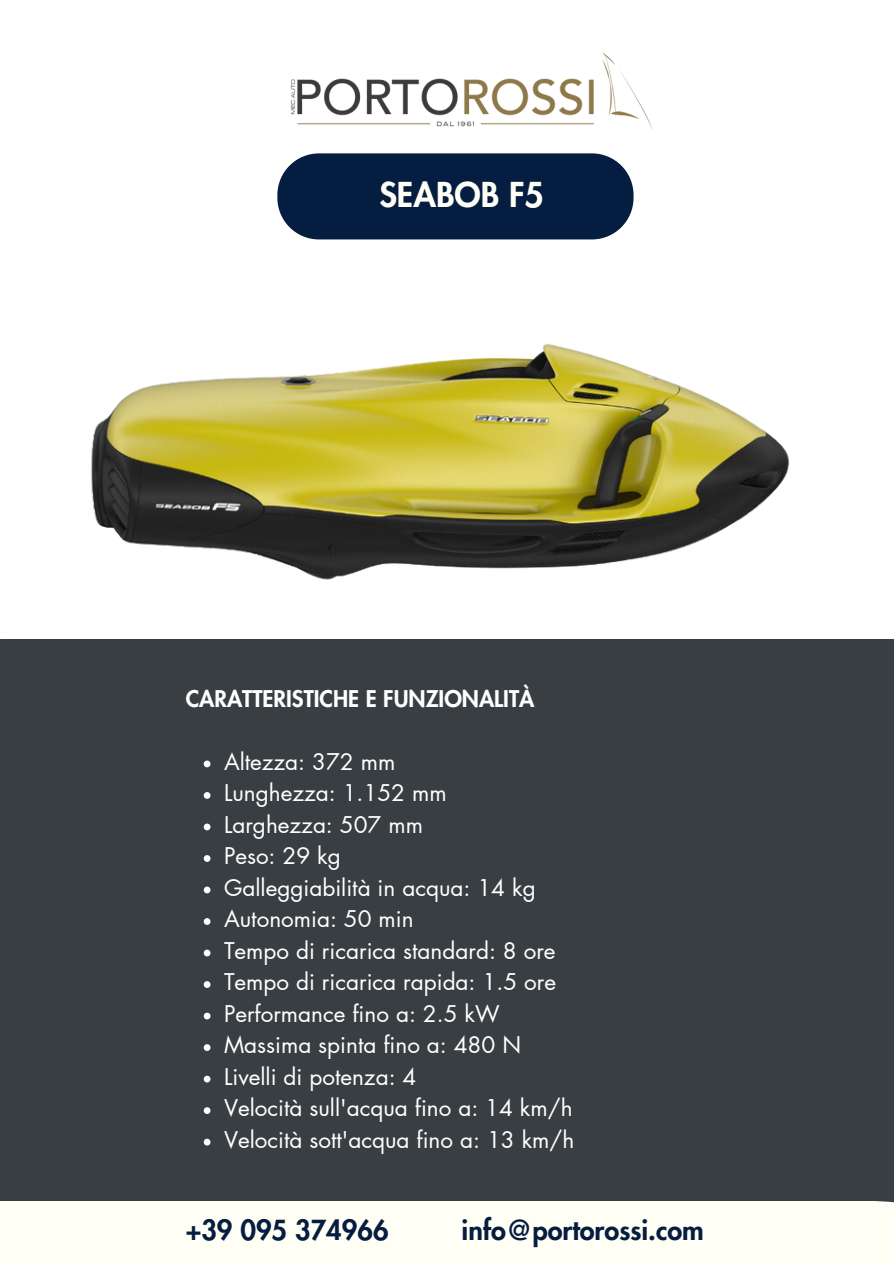
<style>
.page{position:relative;width:894px;height:1264px;background:#fff}
.page>*{position:absolute;margin:0;border:0;box-sizing:border-box;transform-origin:0 0}
.t1{font:800 33.45px "Futura LT Pro";color:#fffff6}
.t2{font:800 27px "Futura LT Pro";color:#051d40}
.t3{font:22.5px "Futura LT Pro";color:#fff}
.t4{font:800 22.5px "Futura LT Pro";color:#fff}
</style>
<div class="page">
<div style="left:0;top:639px;width:893px;height:561px;background:#383e42"></div>
<div style="left:277px;top:153px;width:356px;height:86px;background:#051d40;border-radius:42px"></div>
<div style="left:0;top:1200px;width:893px;height:63px;background:#fffff6"></div>
<img style="left:291px;top:49px;width:361px;height:80px">
<img style="left:34px;top:343px;width:825px;height:297px">
<svg style="left:204px;top:760px;width:6px;height:7px"></svg>
<svg style="left:204px;top:792px;width:6px;height:6px"></svg>
<svg style="left:204px;top:823px;width:6px;height:7px"></svg>
<svg style="left:204px;top:855px;width:6px;height:6px"></svg>
<svg style="left:204px;top:886px;width:6px;height:7px"></svg>
<svg style="left:204px;top:918px;width:6px;height:6px"></svg>
<svg style="left:204px;top:949px;width:6px;height:7px"></svg>
<svg style="left:204px;top:981px;width:6px;height:6px"></svg>
<svg style="left:204px;top:1012px;width:6px;height:7px"></svg>
<svg style="left:204px;top:1044px;width:6px;height:6px"></svg>
<svg style="left:204px;top:1075px;width:6px;height:7px"></svg>
<svg style="left:204px;top:1107px;width:6px;height:6px"></svg>
<svg style="left:204px;top:1138px;width:6px;height:7px"></svg>
<p class="t1" style="left:379px;top:180px;width:166px">SEABOB F5</p>
<p class="t4" style="left:186px;top:688px;width:350px">CARATTERISTICHE E FUNZIONALITÀ</p>
<h3 class="t3" style="left:224px;top:751px;width:173px">Altezza: 372 mm</h3>
<p class="t3" style="left:224px;top:782px;width:224px">Lunghezza: 1.152 mm</p>
<p class="t3" style="left:224px;top:814px;width:200px">Larghezza: 507 mm</p>
<p class="t3" style="left:224px;top:845px;width:118px">Peso: 29 kg</p>
<p class="t3" style="left:224px;top:877px;width:313px">Galleggiabilità in acqua: 14 kg</p>
<p class="t3" style="left:224px;top:908px;width:191px">Autonomia: 50 min</p>
<p class="t3" style="left:224px;top:940px;width:333px">Tempo di ricarica standard: 8 ore</p>
<p class="t3" style="left:224px;top:971px;width:333px">Tempo di ricarica rapida: 1.5 ore</p>
<p class="t3" style="left:224px;top:1003px;width:277px">Performance fino a: 2.5 kW</p>
<p class="t3" style="left:224px;top:1034px;width:298px">Massima spinta fino a: 480 N</p>
<p class="t3" style="left:224px;top:1066px;width:194px">Livelli di potenza: 4</p>
<p class="t3" style="left:224px;top:1097px;width:350px">Velocità sull'acqua fino a: 14 km/h</p>
<p class="t3" style="left:224px;top:1129px;width:351px">Velocità sott'acqua fino a: 13 km/h</p>
<p class="t2" style="left:186px;top:1217px;width:204px">+39 095 374966</p>
<h2 class="t2" style="left:461px;top:1217px;width:244px">info@portorossi.com</h2>
</div>
